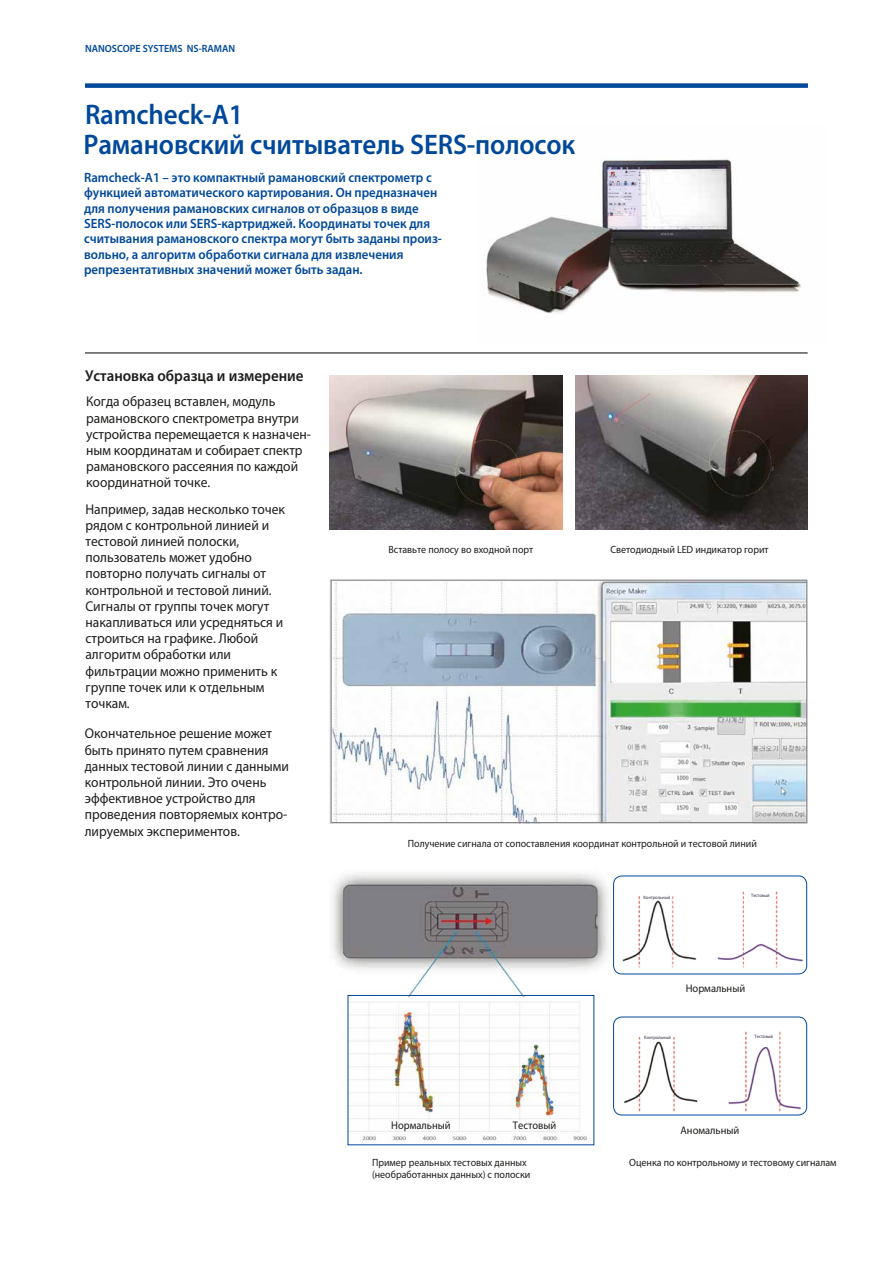
<style>
.page{position:relative;width:893px;height:1263px;background:#fff}
.page>*{position:absolute;margin:0;border:0;box-sizing:border-box;transform-origin:0 0}
.t1{font:600 28.35px "Myriad Pro";letter-spacing:-.005em;color:#00489a;scale:.95 1}
.t2{font:600 15.75px "Myriad Pro";color:#1d1d1b;scale:.95 1}
.t3{font:14.25px/16.2px "Myriad Pro";color:#1d1d1b;scale:.95 1}
.t4{font:600 13.5px/15.5px "Myriad Pro";color:#00489a;scale:.95 1}
.t5{font:11.1px "Myriad Pro";color:#1d1d1b;scale:.95 1}
.t6{font:10.5px/12px "Myriad Pro";color:#1d1d1b;scale:.95 1}
.t7{font:600 10.5px "Myriad Pro";color:#00489a;scale:.95 1}
.t8{font:4.8px "Myriad Pro";color:#332b42;scale:.95 1}
</style>
<div class="page">
<img style="left:347px;top:1041px;width:248px;height:105px">
<img style="left:616px;top:876px;width:191px;height:99px">
<img style="left:613px;top:1016px;width:195px;height:100px">
<img style="left:330px;top:375px;width:232px;height:154px">
<img style="left:330px;top:579px;width:478px;height:245px">
<img style="left:575px;top:375px;width:233px;height:154px">
<div style="left:85px;top:83px;width:723px;height:5px;background:#00489a"></div>
<img style="left:332px;top:873px;width:284px;height:168px">
<div style="left:331px;top:580px;width:476px;height:243px;border:1px solid #878787"></div>
<div style="left:613px;top:875px;width:194px;height:99px;border:1px solid #00489a;border-radius:9px"></div>
<div style="left:613px;top:1017px;width:194px;height:98px;border:1px solid #00489a;border-radius:9px"></div>
<div style="left:348px;top:995px;width:246px;height:150px;border:1px solid #00489a"></div>
<img style="left:486px;top:159px;width:315px;height:155px">
<hr style="left:85px;top:352px;width:723px;height:1px;background:#1d1d1b">
<div style="left:636px;top:1027px;width:46px;height:9px;background:#fff"></div>
<div style="left:634px;top:885px;width:47px;height:11px;background:#fff"></div>
<div style="left:751px;top:885px;width:23px;height:13px;background:#fff"></div>
<div style="left:753px;top:1025px;width:24px;height:12px;background:#fff"></div>
<p class="t7" style="left:85px;top:41px;width:160px">NANOSCOPE SYSTEMS NS-RAMAN</p>
<h1 class="t1" style="left:85px;top:96px;width:168px">Ramcheck-A1</h1>
<h1 class="t1" style="left:83px;top:126px;width:519px">Рамановский считыватель SERS-полосок</h1>
<p class="t4" style="left:84px;top:169px;width:378px">Ramcheck-A1 – это компактный рамановский спектрометр с функцией автоматического картирования. Он предназначен для получения рамановских сигналов от образцов в виде SERS-полосок или SERS-картриджей. Координаты точек для считывания рамановского спектра могут быть заданы произ&shy;вольно, а алгоритм обработки сигнала для извлечения репрезентативных значений может быть задан.</p>
<p class="t2" style="left:85px;top:366px;width:232px">Установка образца и измерение</p>
<p class="t3" style="left:86px;top:393px;width:238px">Когда образец вставлен, модуль рамановского спектрометра внутри устройства перемещается к назначен&shy;ным координатам и собирает спектр рамановского рассеяния по каждой координатной точке.</p>
<p class="t3" style="left:85px;top:500px;width:212px">Например, задав несколько точек рядом с контрольной линией и тестовой линией полоски, пользователь может удобно повторно получать сигналы от контрольной и тестовой линий.<br>Сигналы от группы точек могут накапливаться или усредняться и строиться на графике. Любой алгоритм обработки или фильтрации можно применить к группе точек или к отдельным точкам.</p>
<p class="t3" style="left:85px;top:725px;width:216px">Окончательное решение может быть принято путем сравнения данных тестовой линии с данными контрольной линии. Это очень эффективное устройство для проведения повторяемых контро&shy;лируемых экспериментов.</p>
<p class="t6" style="left:388px;top:543px;width:154px">Вставьте полосу во входной порт</p>
<p class="t6" style="left:610px;top:543px;width:168px">Светодиодный LED индикатор горит</p>
<p class="t6" style="left:408px;top:837px;width:369px">Получение сигнала от сопоставления координат контрольной и тестовой линий</p>
<p class="t5" style="left:391px;top:1118px;width:64px">Нормальный</p>
<p class="t5" style="left:513px;top:1118px;width:47px">Тестовый</p>
<p class="t8" style="left:643px;top:894px;width:30px">Контрольный</p>
<p class="t8" style="left:751px;top:892px;width:21px">Тестовый</p>
<p class="t5" style="left:686px;top:981px;width:64px">Нормальный</p>
<p class="t8" style="left:644px;top:1035px;width:30px">Контрольный</p>
<p class="t8" style="left:754px;top:1034px;width:21px">Тестовый</p>
<p class="t5" style="left:681px;top:1123px;width:63px">Аномальный</p>
<p class="t6" style="left:372px;top:1156px;width:168px">Пример реальных тестовых данных (необработанных данных) с полоски</p>
<p class="t6" style="left:629px;top:1156px;width:220px">Оценка по контрольному и тестовому сигналам</p>
</div>
